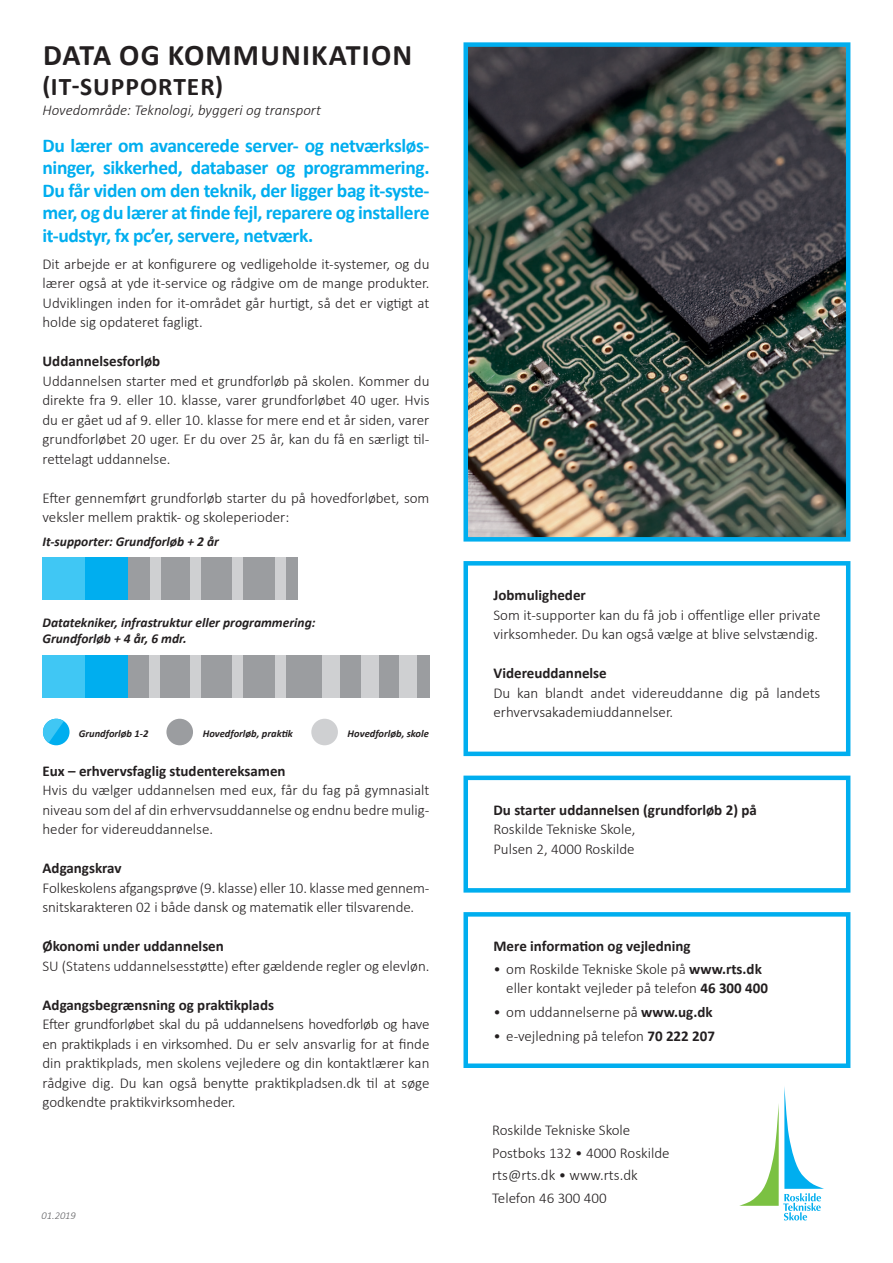
<style>
.page{position:relative;width:893px;height:1263px;background:#fff}
.page>*{position:absolute;margin:0;border:0;box-sizing:border-box;transform-origin:0 0}
.t1{font:700 30px "Calibri";letter-spacing:.04em;color:#231f20}
.t2{font:700 25.5px "Calibri";letter-spacing:.04em;color:#231f20}
.t3{font:700 19.5px/22.5px "Calibri";letter-spacing:-.02em;color:#00aeef;text-align:justify}
.t4{font:300 15px/19.5px "Calibri";color:#231f20}
.t5{font:700 15px "Calibri";color:#231f20}
.t6{font:italic 300 15px "Calibri";color:#231f20}
.t7{font:italic 700 13.5px "Calibri";color:#231f20}
.t8{font:italic 700 10.5px "Calibri";color:#231f20}
.t9{font:italic 300 10.5px "Calibri";color:#616164}
.s1{font-weight:700}
</style>
<div class="page">
<svg style="left:739px;top:1087px;width:85px;height:133px"></svg>
<div style="left:463px;top:912px;width:387px;height:156px;border:4px solid #00aeef"></div>
<div style="left:43px;top:655px;width:386px;height:42px;background:#9b9da0"></div>
<div style="left:43px;top:655px;width:42px;height:42px;background:#40c7f4"></div>
<div style="left:85px;top:655px;width:43px;height:42px;background:#00aeef"></div>
<div style="left:323px;top:655px;width:17px;height:42px;background:#cfd0d2"></div>
<div style="left:361px;top:655px;width:17px;height:42px;background:#cfd0d2"></div>
<div style="left:400px;top:655px;width:17px;height:42px;background:#cfd0d2"></div>
<div style="left:275px;top:655px;width:11px;height:42px;background:#cfd0d2"></div>
<div style="left:150px;top:655px;width:10px;height:42px;background:#cfd0d2"></div>
<div style="left:190px;top:655px;width:11px;height:42px;background:#cfd0d2"></div>
<div style="left:233px;top:655px;width:10px;height:42px;background:#cfd0d2"></div>
<div style="left:43px;top:719px;width:27px;height:26px;background:#00aeef;border-radius:50%"></div>
<svg style="left:43px;top:718px;width:21px;height:25px"></svg>
<div style="left:166px;top:719px;width:27px;height:26px;background:#9b9da0;border-radius:50%"></div>
<div style="left:311px;top:719px;width:27px;height:26px;background:#cfd0d2;border-radius:50%"></div>
<div style="left:43px;top:557px;width:255px;height:43px;background:#9b9da0"></div>
<div style="left:43px;top:557px;width:42px;height:43px;background:#40c7f4"></div>
<div style="left:85px;top:557px;width:43px;height:43px;background:#00aeef"></div>
<div style="left:276px;top:557px;width:10px;height:43px;background:#cfd0d2"></div>
<div style="left:150px;top:557px;width:10px;height:43px;background:#cfd0d2"></div>
<div style="left:190px;top:557px;width:11px;height:43px;background:#cfd0d2"></div>
<div style="left:233px;top:557px;width:10px;height:43px;background:#cfd0d2"></div>
<div style="left:463px;top:776px;width:387px;height:117px;border:4px solid #00aeef"></div>
<div style="left:463px;top:561px;width:387px;height:195px;border:4px solid #00aeef"></div>
<img style="left:468px;top:47px;width:377px;height:490px">
<div style="left:463px;top:42px;width:387px;height:500px;border:4px solid #00aeef"></div>
<h1 class="t1" style="left:43px;top:34px;width:371px">DATA OG KOMMUNIKATION</h1>
<h2 class="t2" style="left:43px;top:69px;width:182px">(IT-SUPPORTER)</h2>
<p class="t6" style="left:43px;top:100px;width:280px">Hovedområde: Teknologi, byggeri og transport</p>
<p class="t3" style="left:43px;top:134px;width:388px">Du lærer om avancerede server- og netværksløs&shy;ninger, sikkerhed, databaser og programmering.<br>Du får viden om den teknik, der ligger bag it-syste&shy;mer, og du lærer at finde fejl, reparere og installere it-udstyr, fx pc’er, servere, netværk.</p>
<p class="t4" style="left:43px;top:254px;width:388px;text-align:justify">Dit arbejde er at konfigurere og vedligeholde it-systemer, og du lærer også at yde it-service og rådgive om de mange produkter.<br>Udviklingen inden for it-området går hurtigt, så det er vigtigt at holde sig opdateret fagligt.</p>
<p class="t5" style="left:43px;top:350px;width:119px">Uddannelsesforløb</p>
<p class="t4" style="left:43px;top:371px;width:388px;text-align:justify">Uddannelsen starter med et grundforløb på skolen. Kommer du direkte fra 9. eller 10. klasse, varer grundforløbet 40 uger. Hvis du er gået ud af 9. eller 10. klasse for mere end et år siden, varer grundforløbet 20 uger. Er du over 25 år, kan du få en særligt til&shy;rettelagt uddannelse.</p>
<p class="t4" style="left:43px;top:488px;width:388px">Efter gennemført grundforløb starter du på hovedforløbet, som veksler mellem praktik- og skoleperioder:</p>
<p class="t7" style="left:43px;top:532px;width:178px">It-supporter: Grundforløb + 2 år</p>
<p class="t7" style="left:43px;top:613px;width:274px">Datatekniker, infrastruktur eller programmering:</p>
<p class="t7" style="left:43px;top:629px;width:146px">Grundforløb + 4 år, 6 mdr.</p>
<p class="t8" style="left:79px;top:726px;width:71px">Grundforløb 1-2</p>
<p class="t8" style="left:203px;top:726px;width:92px">Hovedforløb, praktik</p>
<p class="t8" style="left:348px;top:726px;width:83px">Hovedforløb, skole</p>
<p class="t5" style="left:43px;top:760px;width:245px">Eux – erhvervsfaglig studentereksamen</p>
<p class="t4" style="left:43px;top:780px;width:388px;text-align:justify">Hvis du vælger uddannelsen med eux, får du fag på gymnasialt niveau som del af din erhvervsuddannelse og endnu bedre mulig&shy;heder for videreuddannelse.</p>
<p class="t5" style="left:43px;top:857px;width:81px">Adgangskrav</p>
<p class="t4" style="left:43px;top:878px;width:389px">Folkeskolens afgangsprøve (9. klasse) eller 10. klasse med gennem&shy;snitskarakteren 02 i både dansk og matematik eller tilsvarende.</p>
<p class="t5" style="left:43px;top:935px;width:183px">Økonomi under uddannelsen</p>
<p class="t4" style="left:43px;top:956px;width:388px">SU (Statens uddannelsesstøtte) efter gældende regler og elevløn.</p>
<p class="t5" style="left:43px;top:994px;width:233px">Adgangsbegrænsning og praktikplads</p>
<p class="t4" style="left:43px;top:1014px;width:388px;text-align:justify">Efter grundforløbet skal du på uddannelsens hovedforløb og have en praktikplads i en virksomhed. Du er selv ansvarlig for at finde din praktikplads, men skolens vejledere og din kontaktlærer kan rådgive dig. Du kan også benytte praktikpladsen.dk til at søge godkendte praktikvirksomheder.</p>
<p class="t9" style="left:41px;top:1209px;width:36px">01.2019</p>
<p class="t5" style="left:493px;top:584px;width:94px">Jobmuligheder</p>
<p class="t4" style="left:493px;top:605px;width:328px">Som it-supporter kan du få job i offentlige eller private virksomheder. Du kan også vælge at blive selvstændig.</p>
<p class="t5" style="left:493px;top:662px;width:115px">Videreuddannelse</p>
<p class="t4" style="left:493px;top:683px;width:328px">Du kan blandt andet videreuddanne dig på landets erhvervsakademiuddannelser.</p>
<p class="t5" style="left:493px;top:799px;width:265px">Du starter uddannelsen (grundforløb 2) på</p>
<p class="t4" style="left:493px;top:819px;width:143px">Roskilde Tekniske Skole,<br>Pulsen 2, 4000 Roskilde</p>
<p class="t5" style="left:493px;top:935px;width:199px">Mere information og vejledning</p>
<p class="t4" style="left:506px;top:959px;width:263px;text-indent:-13px">• om Roskilde Tekniske Skole på <span class="s1">www.rts.dk </span>eller kontakt vejleder på telefon <span class="s1">46 300 400</span></p>
<p class="t4" style="left:493px;top:1002px;width:221px">• om uddannelserne på <span class="s1">www.ug.dk</span></p>
<p class="t4" style="left:493px;top:1026px;width:223px">• e-vejledning på telefon <span class="s1">70 222 207</span></p>
<p class="t4" style="left:492px;top:1119px;width:179px;line-height:22.5px">Roskilde Tekniske Skole<br>Postboks 132 • 4000 Roskilde rts@rts.dk • www.rts.dk<br>Telefon 46 300 400</p>
</div>
